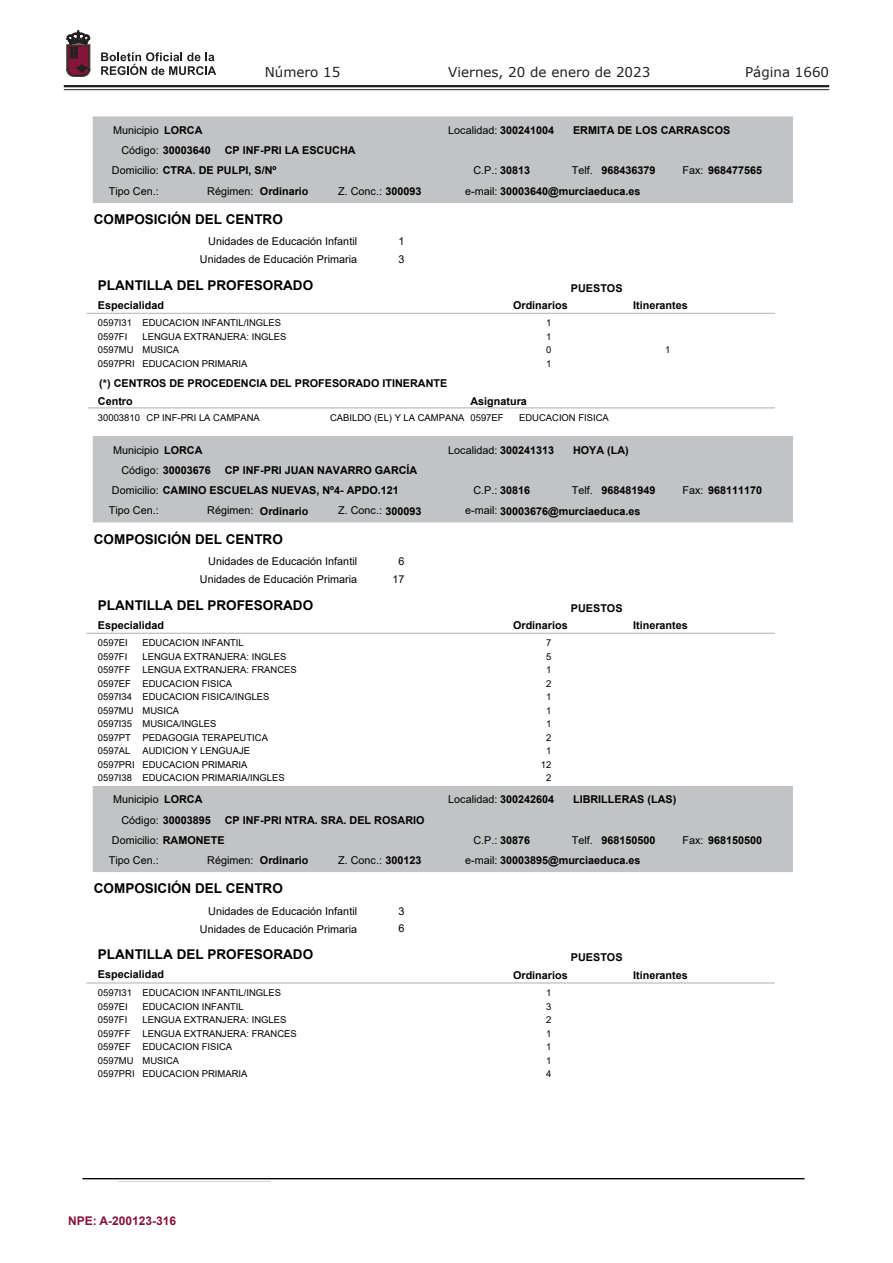
<style>
.page{position:relative;width:893px;height:1263px;background:#fff}
.page>*{position:absolute;margin:0;border:0;box-sizing:border-box;transform-origin:0 0}
.t1{font:700 13.5px "Arial";color:#000}
.t2{font:13.5px "Verdana";color:#231f20}
.t3{font:700 12px "Arial";color:#83143a}
.t4{font:700 10.8px/20.2px "Arial";color:#000}
.t5{font:10.8px/20.2px "Arial";color:#000}
.t6{font:9.45px "Arial";color:#000}
.s1{font-weight:700}
.s2{font-weight:400}
</style>
<div class="page">
<hr style="left:64px;top:85px;width:765px;height:2px;background:#231f20">
<hr style="left:64px;top:89px;width:765px;height:1px;background:#231f20">
<svg style="left:101px;top:52px;width:115px;height:23px"></svg>
<svg style="left:67px;top:31px;width:23px;height:45px"></svg>
<div style="left:93px;top:117px;width:699px;height:85px;background:#c1c3c4"></div>
<hr style="left:87px;top:313px;width:687px;height:1px;background:#c1c3c4">
<hr style="left:88px;top:407px;width:686px;height:2px;background:#c1c3c4">
<div style="left:93px;top:437px;width:699px;height:85px;background:#c1c3c4"></div>
<hr style="left:87px;top:633px;width:687px;height:1px;background:#c1c3c4">
<div style="left:93px;top:786px;width:699px;height:85px;background:#c1c3c4"></div>
<hr style="left:87px;top:982px;width:687px;height:2px;background:#c1c3c4">
<hr style="left:83px;top:1178px;width:721px;height:1px;background:#000">
<h1 class="t2" style="left:265px;top:62px;width:77px">Número 15</h1>
<h1 class="t2" style="left:448px;top:62px;width:204px">Viernes, 20 de enero de 2023</h1>
<h1 class="t2" style="left:745px;top:62px;width:86px">Página 1660</h1>
<p class="t4" style="left:164px;top:120px;width:40px">LORCA</p>
<p class="t4" style="left:573px;top:120px;width:159px">ERMITA DE LOS CARRASCOS</p>
<p class="t4" style="left:601px;top:160px;width:56px">968436379</p>
<p class="t5" style="left:448px;top:120px;width:107px">Localidad: <span class="s1">300241004</span></p>
<p class="t4" style="left:465px;top:160px;width:177px;text-indent:8px"><span class="s2">C.P.:</span> 30813<br><span class="s2">e-mail:</span> 30003640@murciaeduca.es</p>
<p class="t4" style="left:682px;top:160px;width:81px"><span class="s2">Fax:</span> 968477565</p>
<p class="t5" style="left:113px;top:120px;width:47px">Municipio</p>
<p class="t5" style="left:109px;top:140px;width:169px;text-indent:13px">Código: <span class="s1">30003640<br></span>Domicilio: <span class="s1">CTRA. DE PULPI, S/Nº<br></span>Tipo Cen.:</p>
<p class="t4" style="left:225px;top:140px;width:132px">CP INF-PRI LA ESCUCHA</p>
<p class="t4" style="left:260px;top:181px;width:50px">Ordinario</p>
<p class="t5" style="left:572px;top:160px;width:23px">Telf.</p>
<p class="t5" style="left:207px;top:181px;width:48px">Régimen:</p>
<p class="t5" style="left:338px;top:181px;width:85px">Z. Conc.: <span class="s1">300093</span></p>
<h1 class="t1" style="left:94px;top:209px;width:190px">COMPOSICIÓN DEL CENTRO</h1>
<p class="t5" style="left:200px;top:249px;width:159px">Unidades de Educación Primaria</p>
<p class="t5" style="left:208px;top:231px;width:150px">Unidades de Educación Infantil</p>
<p class="t5" style="left:398px;top:233px;width:8px;line-height:17.5px">1<br>3</p>
<h1 class="t1" style="left:98px;top:276px;width:217px">PLANTILLA DEL PROFESORADO</h1>
<p class="t4" style="left:571px;top:278px;width:53px">PUESTOS</p>
<p class="t6" style="left:98px;top:317px;width:185px">0597I31 EDUCACION INFANTIL/INGLES</p>
<p class="t6" style="left:546px;top:317px;width:7px">1</p>
<p class="t6" style="left:98px;top:330px;width:31px">0597FI</p>
<p class="t6" style="left:142px;top:330px;width:145px">LENGUA EXTRANJERA: INGLES</p>
<p class="t6" style="left:546px;top:330px;width:7px">1</p>
<p class="t6" style="left:98px;top:344px;width:83px">0597MU MUSICA</p>
<p class="t6" style="left:546px;top:344px;width:7px">0</p>
<p class="t6" style="left:665px;top:344px;width:7px">1</p>
<p class="t6" style="left:98px;top:357px;width:151px">0597PRI EDUCACION PRIMARIA</p>
<p class="t6" style="left:546px;top:357px;width:7px">1</p>
<p class="t4" style="left:98px;top:295px;width:68px">Especialidad</p>
<p class="t4" style="left:513px;top:295px;width:56px">Ordinarios</p>
<p class="t4" style="left:633px;top:295px;width:56px">Itinerantes</p>
<p class="t4" style="left:99px;top:373px;width:349px">(*) CENTROS DE PROCEDENCIA DEL PROFESORADO ITINERANTE</p>
<p class="t4" style="left:98px;top:391px;width:36px">Centro</p>
<p class="t4" style="left:470px;top:391px;width:58px">Asignatura</p>
<p class="t6" style="left:98px;top:411px;width:163px">30003810 CP INF-PRI LA CAMPANA</p>
<p class="t6" style="left:330px;top:411px;width:175px">CABILDO (EL) Y LA CAMPANA 0597EF</p>
<p class="t6" style="left:519px;top:411px;width:91px">EDUCACION FISICA</p>
<p class="t4" style="left:164px;top:440px;width:40px">LORCA</p>
<p class="t4" style="left:573px;top:440px;width:57px">HOYA (LA)</p>
<p class="t4" style="left:601px;top:480px;width:56px">968481949</p>
<p class="t5" style="left:113px;top:440px;width:47px">Municipio</p>
<p class="t5" style="left:448px;top:440px;width:107px">Localidad: <span class="s1">300241313</span></p>
<p class="t4" style="left:465px;top:480px;width:177px;text-indent:8px"><span class="s2">C.P.:</span> 30816<br><span class="s2">e-mail:</span> 30003676@murciaeduca.es</p>
<p class="t4" style="left:682px;top:480px;width:81px"><span class="s2">Fax:</span> 968111170</p>
<p class="t4" style="left:225px;top:460px;width:194px">CP INF-PRI JUAN NAVARRO GARCÍA</p>
<p class="t4" style="left:260px;top:501px;width:50px">Ordinario</p>
<p class="t4" style="left:109px;top:460px;width:291px;text-indent:13px"><span class="s2">Código:</span> 30003676<br><span class="s2">Domicilio:</span> CAMINO ESCUELAS NUEVAS, Nº4- APDO.121<br><span class="s2">Tipo Cen.:</span></p>
<p class="t5" style="left:572px;top:480px;width:23px">Telf.</p>
<p class="t5" style="left:207px;top:500px;width:48px">Régimen:</p>
<p class="t5" style="left:338px;top:500px;width:85px">Z. Conc.: <span class="s1">300093</span></p>
<h1 class="t1" style="left:94px;top:529px;width:190px">COMPOSICIÓN DEL CENTRO</h1>
<p class="t5" style="left:200px;top:569px;width:159px">Unidades de Educación Primaria</p>
<p class="t5" style="left:208px;top:551px;width:150px">Unidades de Educación Infantil</p>
<p class="t5" style="left:392px;top:553px;width:14px;line-height:17.5px;text-align:center">6<br>17</p>
<h1 class="t1" style="left:98px;top:595px;width:217px">PLANTILLA DEL PROFESORADO</h1>
<p class="t4" style="left:571px;top:598px;width:53px">PUESTOS</p>
<p class="t6" style="left:98px;top:636px;width:31px">0597EI</p>
<p class="t6" style="left:142px;top:636px;width:103px">EDUCACION INFANTIL</p>
<p class="t6" style="left:546px;top:636px;width:7px">7</p>
<p class="t6" style="left:98px;top:650px;width:31px">0597FI</p>
<p class="t6" style="left:142px;top:650px;width:145px">LENGUA EXTRANJERA: INGLES</p>
<p class="t6" style="left:546px;top:650px;width:7px">5</p>
<p class="t6" style="left:98px;top:663px;width:34px">0597FF</p>
<p class="t6" style="left:142px;top:663px;width:156px">LENGUA EXTRANJERA: FRANCES</p>
<p class="t6" style="left:546px;top:663px;width:7px">1</p>
<p class="t6" style="left:98px;top:677px;width:136px">0597EF EDUCACION FISICA</p>
<p class="t6" style="left:546px;top:677px;width:7px">2</p>
<p class="t6" style="left:98px;top:690px;width:173px">0597I34 EDUCACION FISICA/INGLES</p>
<p class="t6" style="left:546px;top:690px;width:7px">1</p>
<p class="t6" style="left:98px;top:704px;width:83px">0597MU MUSICA</p>
<p class="t6" style="left:546px;top:704px;width:7px">1</p>
<p class="t6" style="left:98px;top:717px;width:120px">0597I35 MUSICA/INGLES</p>
<p class="t6" style="left:546px;top:717px;width:7px">1</p>
<p class="t6" style="left:98px;top:731px;width:172px">0597PT PEDAGOGIA TERAPEUTICA</p>
<p class="t6" style="left:546px;top:731px;width:7px">2</p>
<p class="t6" style="left:98px;top:744px;width:34px">0597AL</p>
<p class="t6" style="left:142px;top:744px;width:109px">AUDICION Y LENGUAJE</p>
<p class="t6" style="left:546px;top:744px;width:7px">1</p>
<p class="t6" style="left:98px;top:758px;width:151px">0597PRI EDUCACION PRIMARIA</p>
<p class="t6" style="left:541px;top:758px;width:12px">12</p>
<p class="t6" style="left:98px;top:771px;width:188px">0597I38 EDUCACION PRIMARIA/INGLES</p>
<p class="t6" style="left:546px;top:771px;width:7px">2</p>
<p class="t4" style="left:98px;top:615px;width:68px">Especialidad</p>
<p class="t4" style="left:513px;top:615px;width:56px">Ordinarios</p>
<p class="t4" style="left:633px;top:615px;width:56px">Itinerantes</p>
<p class="t4" style="left:164px;top:789px;width:40px">LORCA</p>
<p class="t4" style="left:573px;top:789px;width:105px">LIBRILLERAS (LAS)</p>
<p class="t4" style="left:601px;top:830px;width:56px">968150500</p>
<p class="t5" style="left:448px;top:789px;width:107px">Localidad: <span class="s1">300242604</span></p>
<p class="t4" style="left:465px;top:830px;width:177px;text-indent:8px"><span class="s2">C.P.:</span> 30876<br><span class="s2">e-mail:</span> 30003895@murciaeduca.es</p>
<p class="t4" style="left:682px;top:830px;width:81px"><span class="s2">Fax:</span> 968150500</p>
<p class="t5" style="left:113px;top:789px;width:47px">Municipio</p>
<p class="t5" style="left:109px;top:810px;width:117px;text-indent:13px">Código: <span class="s1">30003895<br></span>Domicilio: <span class="s1">RAMONETE<br></span>Tipo Cen.:</p>
<p class="t4" style="left:225px;top:810px;width:201px">CP INF-PRI NTRA. SRA. DEL ROSARIO</p>
<p class="t4" style="left:260px;top:850px;width:50px">Ordinario</p>
<p class="t5" style="left:572px;top:830px;width:23px">Telf.</p>
<p class="t5" style="left:207px;top:850px;width:48px">Régimen:</p>
<p class="t5" style="left:338px;top:850px;width:85px">Z. Conc.: <span class="s1">300123</span></p>
<h1 class="t1" style="left:94px;top:879px;width:190px">COMPOSICIÓN DEL CENTRO</h1>
<p class="t5" style="left:200px;top:918px;width:159px">Unidades de Educación Primaria</p>
<p class="t5" style="left:208px;top:901px;width:150px">Unidades de Educación Infantil</p>
<p class="t5" style="left:398px;top:902px;width:8px;line-height:17.5px">3<br>6</p>
<h1 class="t1" style="left:98px;top:945px;width:217px">PLANTILLA DEL PROFESORADO</h1>
<p class="t4" style="left:571px;top:947px;width:53px">PUESTOS</p>
<p class="t6" style="left:98px;top:986px;width:185px">0597I31 EDUCACION INFANTIL/INGLES</p>
<p class="t6" style="left:546px;top:986px;width:7px">1</p>
<p class="t6" style="left:98px;top:1000px;width:31px">0597EI</p>
<p class="t6" style="left:142px;top:1000px;width:103px">EDUCACION INFANTIL</p>
<p class="t6" style="left:546px;top:1000px;width:7px">3</p>
<p class="t6" style="left:98px;top:1013px;width:31px">0597FI</p>
<p class="t6" style="left:142px;top:1013px;width:145px">LENGUA EXTRANJERA: INGLES</p>
<p class="t6" style="left:546px;top:1013px;width:7px">2</p>
<p class="t6" style="left:98px;top:1027px;width:34px">0597FF</p>
<p class="t6" style="left:142px;top:1027px;width:156px">LENGUA EXTRANJERA: FRANCES</p>
<p class="t6" style="left:546px;top:1027px;width:7px">1</p>
<p class="t6" style="left:98px;top:1040px;width:136px">0597EF EDUCACION FISICA</p>
<p class="t6" style="left:546px;top:1040px;width:7px">1</p>
<p class="t6" style="left:98px;top:1054px;width:83px">0597MU MUSICA</p>
<p class="t6" style="left:546px;top:1054px;width:7px">1</p>
<p class="t6" style="left:98px;top:1067px;width:151px">0597PRI EDUCACION PRIMARIA</p>
<p class="t6" style="left:546px;top:1067px;width:7px">4</p>
<p class="t4" style="left:98px;top:964px;width:68px">Especialidad</p>
<p class="t4" style="left:513px;top:965px;width:56px">Ordinarios</p>
<p class="t4" style="left:633px;top:965px;width:56px">Itinerantes</p>
<p class="t3" style="left:68px;top:1212px;width:110px">NPE: A-200123-316</p>
</div>
